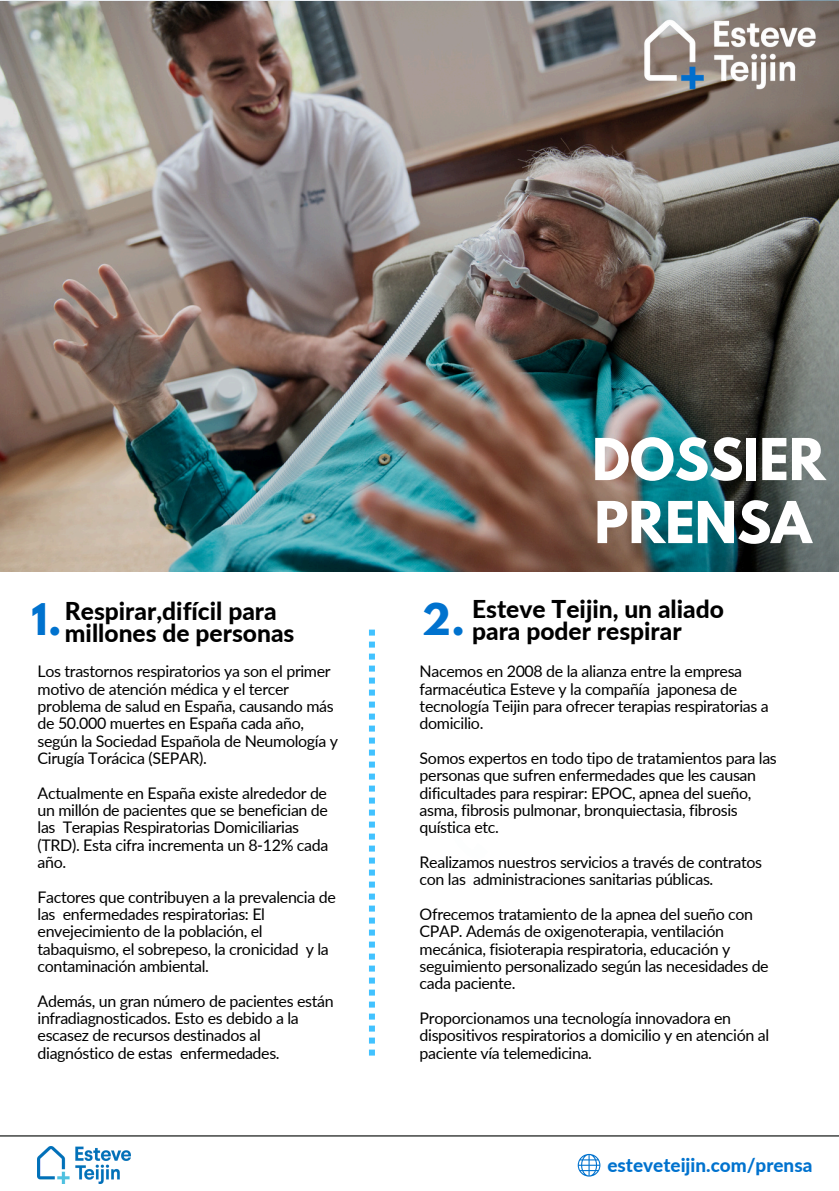
<style>
.page{position:relative;width:839px;height:1191px;background:#fff}
.page>*{position:absolute;margin:0;border:0;box-sizing:border-box;transform-origin:0 0}
.t1{font:700 51.2px/63px "League Spartan";color:#fff}
.t2{font:700 38.6px "League Spartan";color:#0072ce}
.t3{font:800 24.6px/22.4px "Lato";color:#000}
.t4{font:800 19px "Lato";color:#0072ce}
.t5{font:16px/17.4px "Lato";letter-spacing:-.02em;color:#000}
</style>
<div class="page">
<img style="left:0;top:2px;width:838px;height:570px">
<img style="left:572px;top:0;width:266px;height:166px">
<img style="left:38px;top:1146px;width:93px;height:38px">
<svg style="left:577px;top:1154px;width:23px;height:22px"></svg>
<svg style="left:369px;top:630px;width:6px;height:426px"></svg>
<hr style="left:0;top:1135px;width:838px;height:2px;background:#414443">
<p class="t3" style="left:65px;top:599px;width:213px">Respirar,difícil para</p>
<p class="t2" style="left:32px;top:600px;width:31px">1.</p>
<p class="t3" style="left:65px;top:622px;width:231px">millones de personas</p>
<p class="t5" style="left:38px;top:662px;width:302px">Los trastornos respiratorios ya son el primer motivo de atención médica y el tercer problema de salud en España, causando más de 50.000 muertes en España cada año, según la Sociedad Española de Neumología y Cirugía Torácica (SEPAR).</p>
<p class="t5" style="left:38px;top:784px;width:292px">Actualmente en España existe alrededor de un millón de pacientes que se benefician de las Terapias Respiratorias Domiciliarias (TRD). Esta cifra incrementa un 8-12% cada año.</p>
<p class="t5" style="left:38px;top:888px;width:300px">Factores que contribuyen a la prevalencia de las enfermedades respiratorias: El envejecimiento de la población, el tabaquismo, el sobrepeso, la cronicidad y la contaminación ambiental.</p>
<p class="t5" style="left:38px;top:992px;width:297px">Además, un gran número de pacientes están infradiagnosticados. Esto es debido a la escasez de recursos destinados al diagnóstico de estas enfermedades.</p>
<h1 class="t1" style="left:592px;top:435px;width:235px">DOSSIER<br>PRENSA</h1>
<p class="t2" style="left:422px;top:600px;width:44px">2.</p>
<p class="t3" style="left:472px;top:597px;width:253px">Esteve Teijin, un aliado para poder respirar</p>
<h2 class="t5" style="left:419px;top:663px;width:350px">Nacemos en 2008 de la alianza entre la empresa farmacéutica Esteve y la compañía japonesa de tecnología Teijin para ofrecer terapias respiratorias a domicilio.</h2>
<h3 class="t5" style="left:419px;top:749px;width:359px">Somos expertos en todo tipo de tratamientos para las personas que sufren enfermedades que les causan dificultades para respirar: EPOC, apnea del sueño, asma, fibrosis pulmonar, bronquiectasia, fibrosis quística etc.</h3>
<p class="t5" style="left:419px;top:853px;width:344px">Realizamos nuestros servicios a través de contratos con las administraciones sanitarias públicas.</p>
<p class="t5" style="left:419px;top:905px;width:350px">Ofrecemos tratamiento de la apnea del sueño con CPAP. Además de oxigenoterapia, ventilación mecánica, fisioterapia respiratoria, educación y seguimiento personalizado según las necesidades de cada paciente.</p>
<p class="t5" style="left:419px;top:1009px;width:351px">Proporcionamos una tecnología innovadora en dispositivos respiratorios a domicilio y en atención al paciente vía telemedicina.</p>
<h2 class="t4" style="left:607px;top:1153px;width:206px">esteveteijin.com/prensa</h2>
</div>
